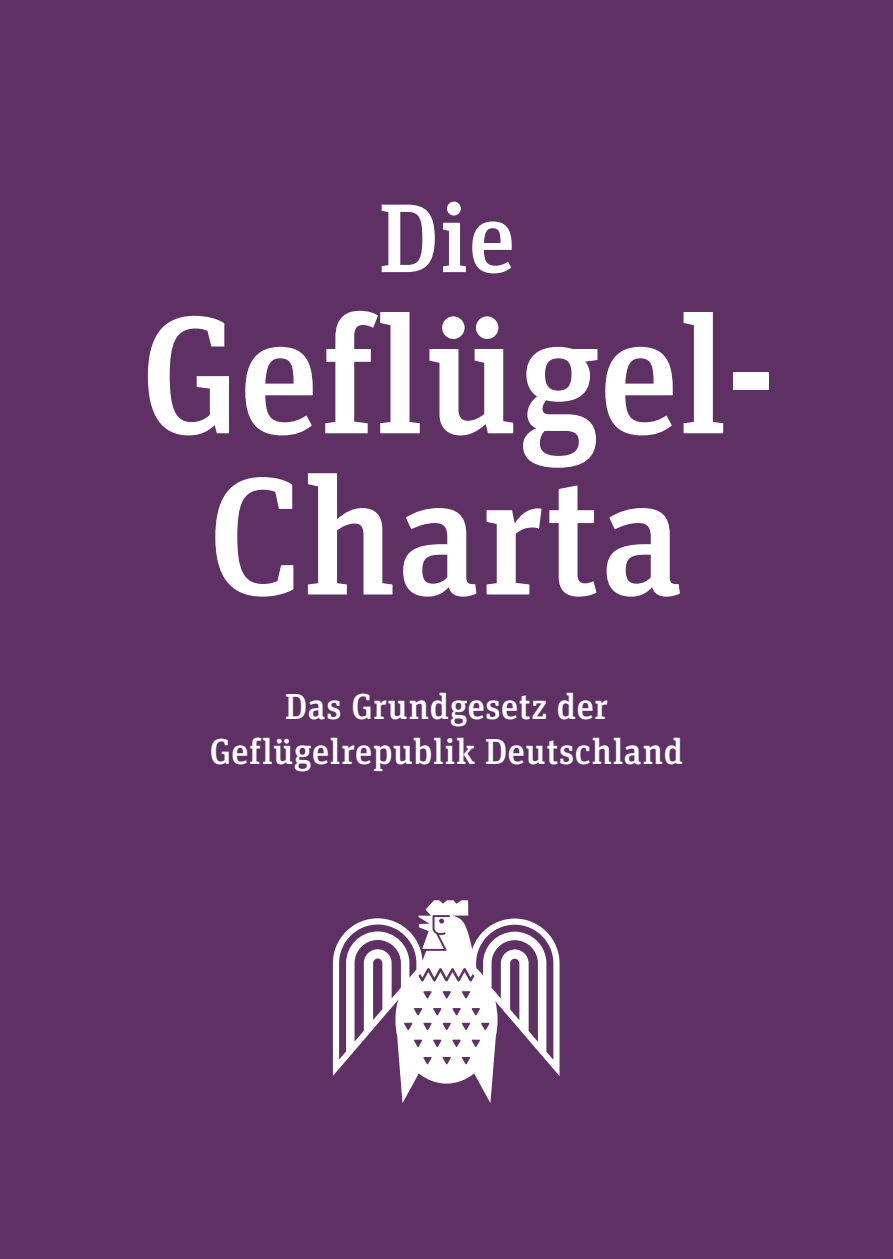
<style>
.page{position:relative;width:893px;height:1259px;background:#5e3064}
.page>*{position:absolute;margin:0;border:0;box-sizing:border-box;transform-origin:0 0}
.t1{font:500 166.5px/161.1px "Unit Slab OT";letter-spacing:-.005em;color:#fff;text-align:center}
.t2{font:500 97.5px "Unit Slab OT";color:#fff}
.t3{font:500 36px/45px "Unit Slab OT";letter-spacing:.01em;color:#fff;text-align:center}
</style>
<div class="page">
<svg style="left:333px;top:900px;width:226px;height:203px"></svg>
<h2 class="t2" style="left:378px;top:176px;width:139px">Die</h2>
<h1 class="t1" style="left:141px;top:293px;width:637px">Geflügel-<br>Charta</h1>
<p class="t3" style="left:210px;top:684px;width:475px">Das Grundgesetz der<br>Geflügelrepublik Deutschland</p>
</div>
